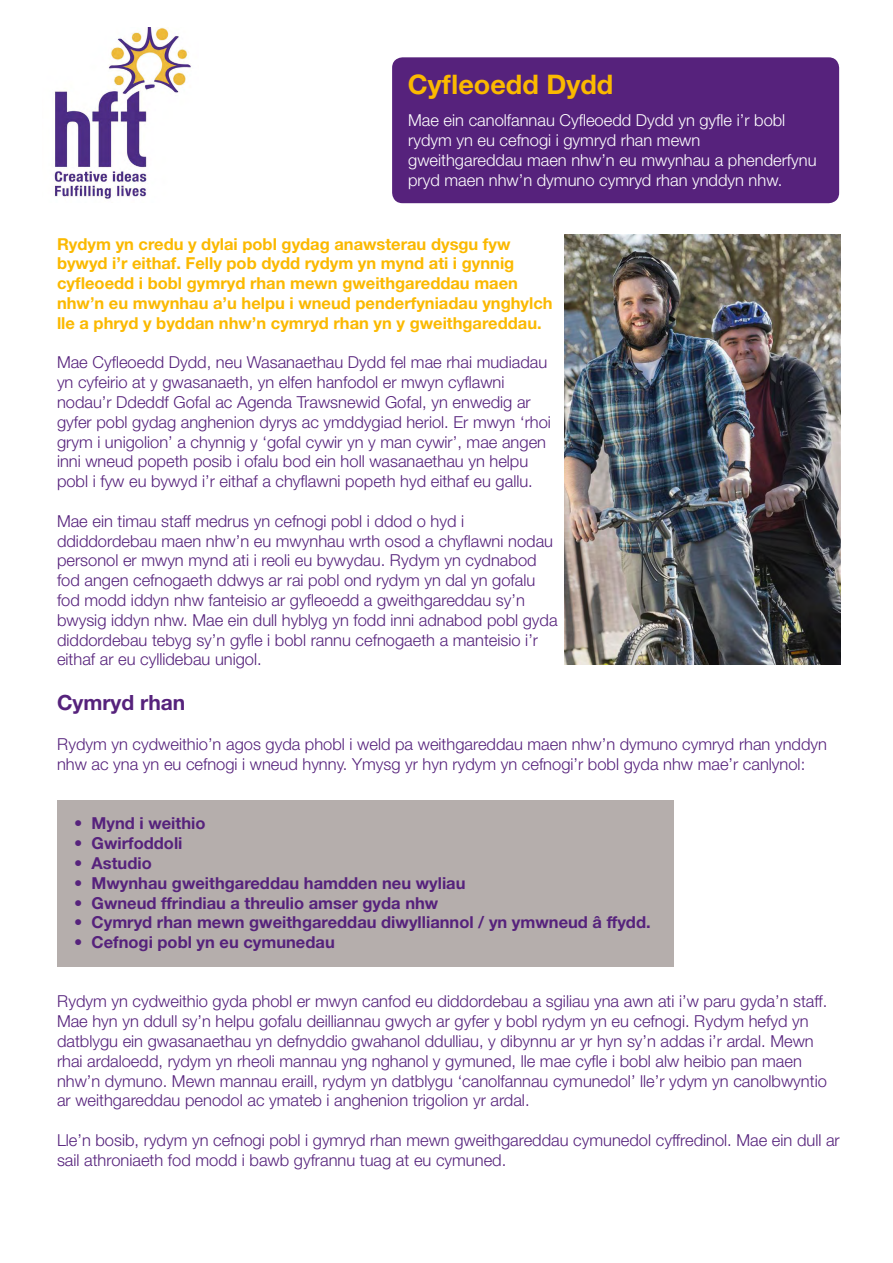
<style>
.page{position:relative;width:893px;height:1263px;background:#fff}
.page>*{position:absolute;margin:0;border:0;box-sizing:border-box;transform-origin:0 0}
.t1{font:700 27px "Helvetica Neue LT Std";color:#fbb900}
.t2{font:700 21px "Helvetica Neue LT Std";color:#56227c}
.t3{font:300 16.5px/19.8px "Helvetica Neue LT Std";color:#56227c}
.t4{font:700 16.5px/19.8px "Helvetica Neue LT Std";color:#fbb900}
.t5{font:700 16.5px "Helvetica Neue LT Std";color:#56227c}
.t6{font:300 16.5px/19.8px "Helvetica Neue LT Std";color:#fff}
</style>
<div class="page">
<div style="left:57px;top:800px;width:617px;height:167px;background:#b5aeac"></div>
<div style="left:392px;top:57px;width:447px;height:146px;background:#56227c;border-radius:10px"></div>
<img style="left:54px;top:28px;width:137px;height:171px">
<img style="left:565px;top:234px;width:275px;height:430px">
<h1 class="t1" style="left:408px;top:68px;width:207px">Cyfleoedd Dydd</h1>
<p class="t6" style="left:408px;top:110px;width:410px">Mae ein canolfannau Cyfleoedd Dydd yn gyfle i’r bobl rydym yn eu cefnogi i gymryd rhan mewn gweithgareddau maen nhw’n eu mwynhau a phenderfynu pryd maen nhw’n dymuno cymryd rhan ynddyn nhw.</p>
<p class="t4" style="left:57px;top:233px;width:497px">Rydym yn credu y dylai pobl gydag anawsterau dysgu fyw bywyd i’r eithaf. Felly pob dydd rydym yn mynd ati i gynnig cyfleoedd i bobl gymryd rhan mewn gweithgareddau maen nhw’n eu mwynhau a’u helpu i wneud penderfyniadau ynghylch lle a phryd y byddan nhw’n cymryd rhan yn y gweithgareddau.</p>
<p class="t3" style="left:57px;top:352px;width:495px">Mae Cyfleoedd Dydd, neu Wasanaethau Dydd fel mae rhai mudiadau yn cyfeirio at y gwasanaeth, yn elfen hanfodol er mwyn cyflawni nodau’r Ddeddf Gofal ac Agenda Trawsnewid Gofal, yn enwedig ar gyfer pobl gydag anghenion dyrys ac ymddygiad heriol. Er mwyn ‘rhoi grym i unigolion’ a chynnig y ‘gofal cywir yn y man cywir’, mae angen inni wneud popeth posib i ofalu bod ein holl wasanaethau yn helpu pobl i fyw eu bywyd i’r eithaf a chyflawni popeth hyd eithaf eu gallu.</p>
<p class="t3" style="left:57px;top:511px;width:502px">Mae ein timau staff medrus yn cefnogi pobl i ddod o hyd i ddiddordebau maen nhw’n eu mwynhau wrth osod a chyflawni nodau personol er mwyn mynd ati i reoli eu bywydau. Rydym yn cydnabod fod angen cefnogaeth ddwys ar rai pobl ond rydym yn dal yn gofalu fod modd iddyn nhw fanteisio ar gyfleoedd a gweithgareddau sy’n bwysig iddyn nhw. Mae ein dull hyblyg yn fodd inni adnabod pobl gyda diddordebau tebyg sy’n gyfle i bobl rannu cefnogaeth a manteisio i’r eithaf ar eu cyllidebau unigol.</p>
<p class="t2" style="left:57px;top:690px;width:130px">Cymryd rhan</p>
<p class="t3" style="left:57px;top:734px;width:771px">Rydym yn cydweithio’n agos gyda phobl i weld pa weithgareddau maen nhw’n dymuno cymryd rhan ynddyn nhw ac yna yn eu cefnogi i wneud hynny. Ymysg yr hyn rydym yn cefnogi’r bobl gyda nhw mae’r canlynol:</p>
<p class="t5" style="left:74px;top:813px;width:133px">• Mynd i weithio</p>
<p class="t5" style="left:74px;top:833px;width:110px">• Gwirfoddoli</p>
<p class="t5" style="left:74px;top:853px;width:79px">• Astudio</p>
<p class="t5" style="left:74px;top:873px;width:393px">• Mwynhau gweithgareddau hamdden neu wyliau</p>
<p class="t5" style="left:74px;top:892px;width:366px">• Gwneud ffrindiau a threulio amser gyda nhw</p>
<p class="t5" style="left:74px;top:912px;width:578px">• Cymryd rhan mewn gweithgareddau diwylliannol / yn ymwneud â ffydd.</p>
<p class="t5" style="left:74px;top:932px;width:262px">• Cefnogi pobl yn eu cymunedau</p>
<p class="t3" style="left:57px;top:991px;width:772px">Rydym yn cydweithio gyda phobl er mwyn canfod eu diddordebau a sgiliau yna awn ati i’w paru gyda’n staff.<br>Mae hyn yn ddull sy’n helpu gofalu deilliannau gwych ar gyfer y bobl rydym yn eu cefnogi. Rydym hefyd yn datblygu ein gwasanaethau yn defnyddio gwahanol ddulliau, y dibynnu ar yr hyn sy’n addas i’r ardal. Mewn rhai ardaloedd, rydym yn rheoli mannau yng nghanol y gymuned, lle mae cyfle i bobl alw heibio pan maen nhw’n dymuno. Mewn mannau eraill, rydym yn datblygu ‘canolfannau cymunedol’ lle’r ydym yn canolbwyntio ar weithgareddau penodol ac ymateb i anghenion trigolion yr ardal.</p>
<p class="t3" style="left:57px;top:1130px;width:784px">Lle’n bosib, rydym yn cefnogi pobl i gymryd rhan mewn gweithgareddau cymunedol cyffredinol. Mae ein dull ar sail athroniaeth fod modd i bawb gyfrannu tuag at eu cymuned.</p>
</div>
